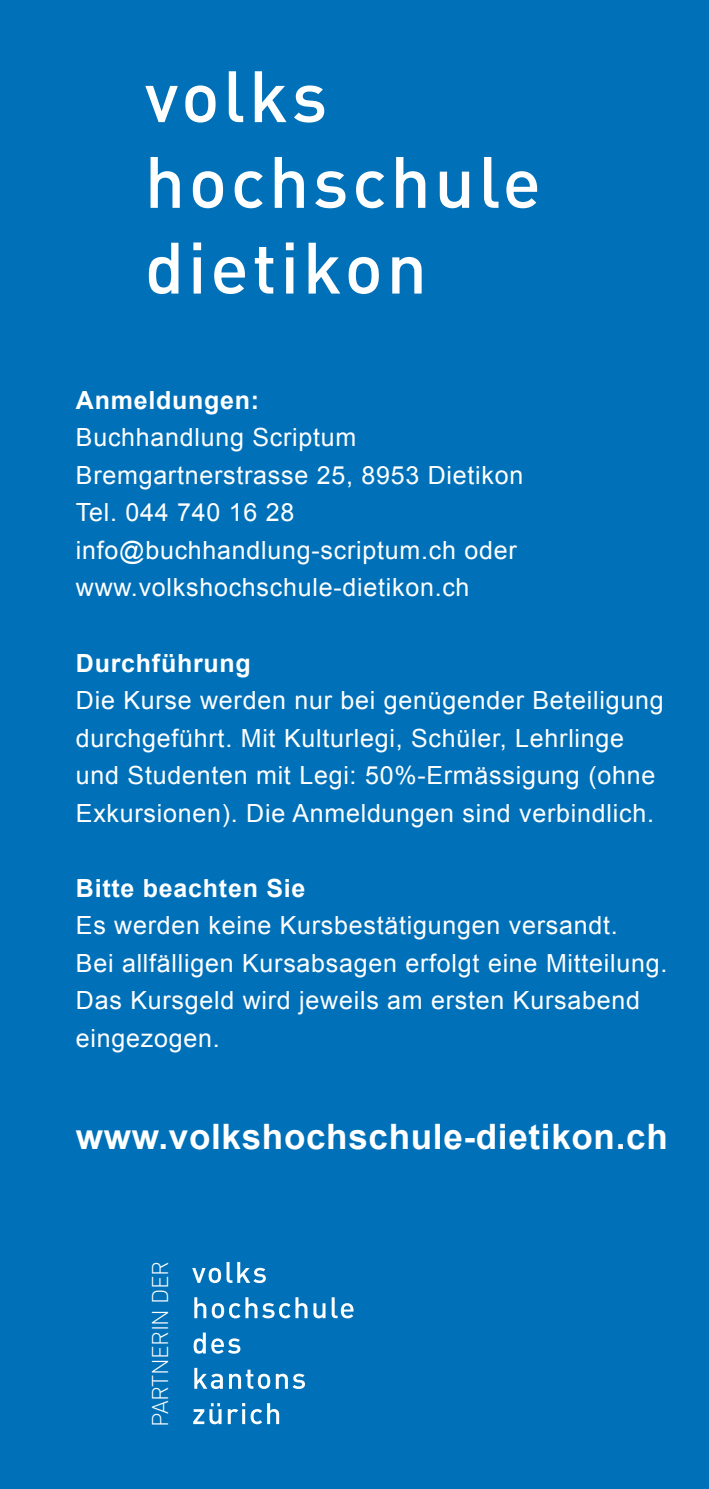
<style>
.page{position:relative;width:709px;height:1489px;background:#fff}
.page>*{position:absolute;margin:0;border:0;box-sizing:border-box;transform-origin:0 0}
.t1{font:700 35px "Arial";letter-spacing:.02em;color:#fff}
.t2{font:25px/37.5px "Arial";letter-spacing:.03em;color:#fff}
.t3{font:700 25px "Arial";letter-spacing:.03em;color:#fff}
.t4{font:300 22.5px "DIN";letter-spacing:-.02em;color:#fff}
</style>
<div class="page">
<div style="left:0;top:0;width:709px;height:1488px;background:#0071b9"></div>
<svg style="left:149px;top:242px;width:272px;height:52px"></svg>
<svg style="left:150px;top:157px;width:387px;height:51px"></svg>
<svg style="left:145px;top:71px;width:179px;height:51px"></svg>
<svg style="left:193px;top:1403px;width:86px;height:21px"></svg>
<svg style="left:194px;top:1367px;width:111px;height:21px"></svg>
<svg style="left:194px;top:1332px;width:46px;height:21px"></svg>
<svg style="left:194px;top:1297px;width:159px;height:21px"></svg>
<svg style="left:192px;top:1262px;width:74px;height:20px"></svg>
<p class="t3" style="left:76px;top:383px;width:185px">Anmeldungen:</p>
<p class="t2" style="left:76px;top:419px;width:449px">Buchhandlung Scriptum<br>Bremgartnerstrasse 25, 8953 Dietikon<br>Tel. 044 740 16 28 info@buchhandlung-scriptum.ch oder www.volkshochschule-dietikon.ch</p>
<p class="t3" style="left:76px;top:646px;width:176px">Durchführung</p>
<p class="t2" style="left:76px;top:681px;width:589px">Die Kurse werden nur bei genügender Beteiligung durchgeführt. Mit Kulturlegi, Schüler, Lehrlinge und Studenten mit Legi: 50%-Ermässigung (ohne Exkursionen). Die Anmeldungen sind verbindlich.</p>
<p class="t3" style="left:76px;top:871px;width:231px">Bitte beachten Sie</p>
<p class="t2" style="left:76px;top:906px;width:593px">Es werden keine Kursbestätigungen versandt.<br>Bei allfälligen Kursabsagen erfolgt eine Mitteilung.<br>Das Kursgeld wird jeweils am ersten Kursabend eingezogen.</p>
<h1 class="t1" style="left:76px;top:1113px;width:593px">www.volkshochschule-dietikon.ch</h1>
<p class="t4" style="left:146px;top:1426px;width:167px;rotate:-90deg">PARTNERIN DER</p>
</div>
